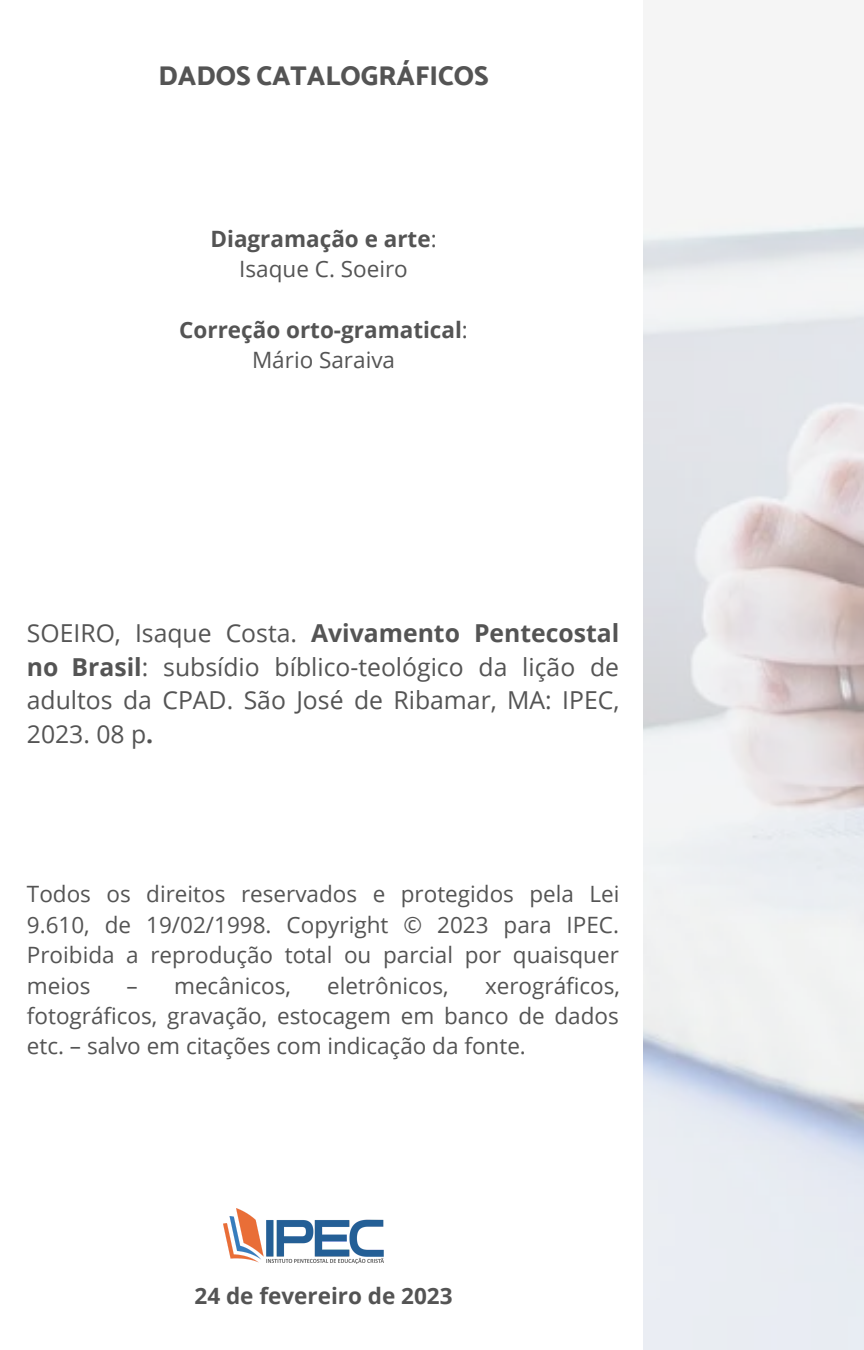
<style>
.page{position:relative;width:864px;height:1350px;background:#fff}
.page>*{position:absolute;margin:0;border:0;box-sizing:border-box;transform-origin:0 0}
.t1{font:800 27px "Catamaran";color:#545454}
.t2{font:24.75px/33.8px "Open Sans";color:#545454;text-align:justify}
.t3{font:22.5px/30.4px "Open Sans";color:#545454;text-align:justify}
.t4{font:700 22.5px/30.4px "Open Sans";color:#545454;text-align:center}
.s1{font-weight:400}
.s2{font-weight:700}
</style>
<div class="page">
<img style="left:224px;top:1208px;width:160px;height:56px">
<p class="t1" style="left:159px;top:60px;width:331px">DADOS CATALOGRÁFICOS</p>
<p class="t4" style="left:211px;top:223px;width:228px">Diagramação e arte<span class="s1">:<br>Isaque C. Soeiro</span></p>
<p class="t4" style="left:179px;top:314px;width:290px">Correção orto-gramatical<span class="s1">:<br>Mário Saraiva</span></p>
<p class="t2" style="left:27px;top:615px;width:594px">SOEIRO, Isaque Costa. <span class="s2">Avivamento Pentecostal no Brasil</span>: subsídio bíblico-teológico da lição de adultos da CPAD. São José de Ribamar, MA: IPEC, 2023. 08 p<span class="s2">.</span></p>
<p class="t3" style="left:27px;top:879px;width:594px">Todos os direitos reservados e protegidos pela Lei 9.610, de 19/02/1998. Copyright © 2023 para IPEC.<br>Proibida a reprodução total ou parcial por quaisquer meios</p>
<p class="t3" style="left:27px;top:970px;width:595px;text-indent:458px">xerográficos, fotográficos, gravação, estocagem em banco de dados etc. – salvo em citações com indicação da fonte.</p>
<p class="t3" style="left:127px;top:970px;width:166px">– mecânicos,</p>
<p class="t3" style="left:327px;top:970px;width:123px">eletrônicos,</p>
<p class="t4" style="left:195px;top:1280px;width:260px">24 de fevereiro de 2023</p>
</div>
